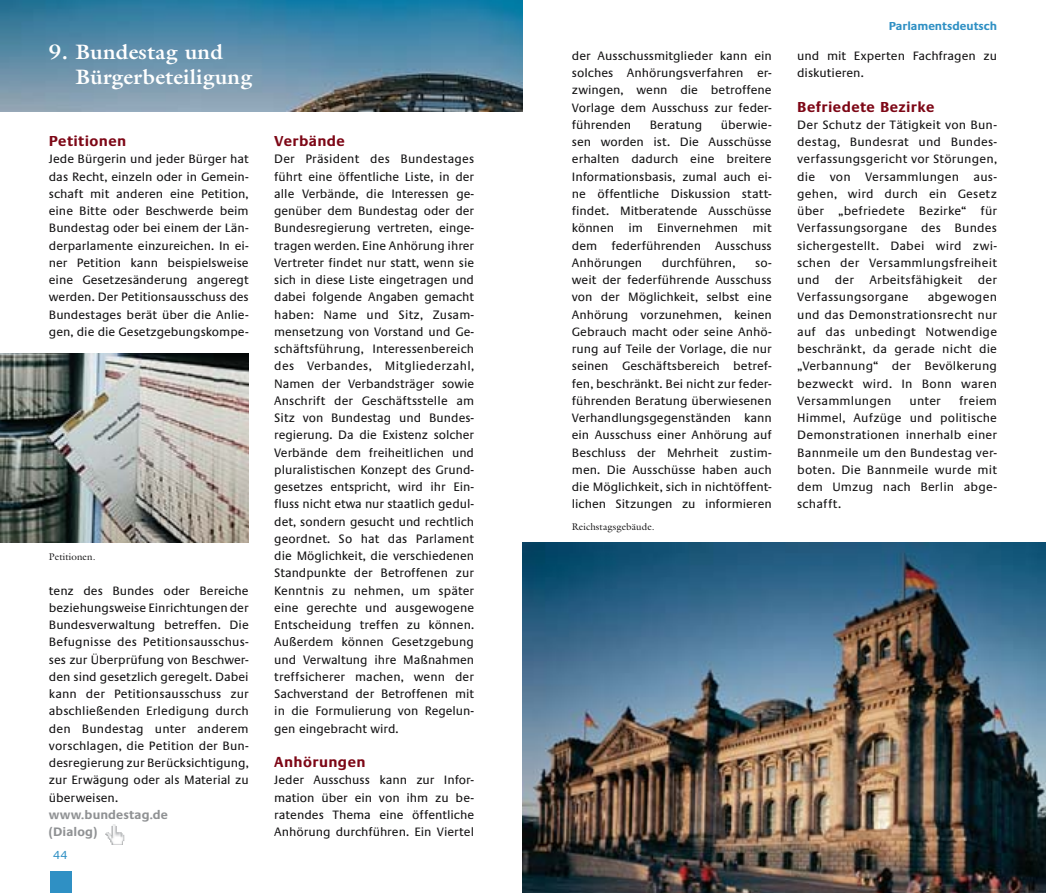
<style>
.page{position:relative;width:1046px;height:893px;background:#fff}
.page>*{position:absolute;margin:0;border:0;box-sizing:border-box;transform-origin:0 0}
.t1{font:700 21px/25.5px "Galliard";letter-spacing:.01em;color:#fff}
.t2{font:700 15px "Praxis EF";letter-spacing:.025em;color:#7d0716}
.t3{font:12.75px/17.2px "Praxis EF";color:#141314;text-align:justify}
.t4{font:700 12.75px/17.2px "Praxis EF";letter-spacing:.01em;color:#909294}
.t5{font:12.6px/17.2px "Praxis EF";color:#141314;text-align:justify}
.t6{font:700 12px "Praxis EF";color:#2f90c4}
.t7{font:12px "Praxis EF";color:#2f90c4}
.t8{font:9.75px "Galliard";letter-spacing:.01em;color:#141314}
</style>
<div class="page">
<div style="left:50px;top:872px;width:21px;height:21px;background:#2f90c4"></div>
<img style="left:1px;top:0;width:522px;height:112px">
<img style="left:1px;top:353px;width:248px;height:190px">
<img style="left:523px;top:543px;width:523px;height:350px">
<img style="left:105px;top:825px;width:19px;height:20px">
<h1 class="t1" style="left:75px;top:41px;width:178px;text-indent:-26px">9. Bundestag und<br>Bürgerbeteiligung</h1>
<p class="t2" style="left:49px;top:135px;width:79px">Petitionen</p>
<p class="t5" style="left:49px;top:152px;width:201px">Jede Bürgerin und jeder Bürger hat das Recht, einzeln oder in Gemein&shy;schaft mit anderen eine Petition, eine Bitte oder Beschwerde beim Bundestag oder bei einem der Län&shy;derparlamente einzureichen. In ei&shy;ner Petition kann beispielsweise eine Gesetzesänderung angeregt werden. Der Petitionsausschuss des Bundestages berät über die An lie&shy;gen, die die Gesetzgebungskompe-</p>
<p class="t8" style="left:49px;top:553px;width:48px">Petitionen.</p>
<p class="t5" style="left:49px;top:583px;width:201px">tenz des Bundes oder Bereiche beziehungs weise Einrichtungen der Bundesverwaltung betreffen. Die Be fugnisse des Petitionsausschus&shy;ses zur Überprüfung von Beschwer&shy;den sind gesetzlich geregelt. Dabei kann der Petitionsausschuss zur abschließenden Erledigung durch den Bundestag unter anderem vorschlagen, die Petition der Bun&shy;desregierung zur Berück sichtigung, zur Erwägung oder als Material zu überweisen.</p>
<p class="t4" style="left:49px;top:807px;width:121px">www.bundestag.de (Dialog)</p>
<p class="t7" style="left:53px;top:851px;width:16px">44</p>
<p class="t2" style="left:274px;top:135px;width:72px">Verbände</p>
<p class="t3" style="left:274px;top:151px;width:201px">Der Präsident des Bundestages führt eine öffentliche Liste, in der alle Verbände, die Interessen ge&shy;genüber dem Bundestag oder der Bundesregierung vertreten, einge&shy;tragen werden. Eine Anhörung ihrer Vertreter findet nur statt, wenn sie sich in diese Liste eingetragen und dabei folgende Angaben gemacht haben: Name und Sitz, Zusam&shy;mensetzung von Vorstand und Ge&shy;schäftsführung, Interessenbe reich des Verbandes, Mitgliederzahl, Namen der Verbandsträger sowie Anschrift der Geschäftsstelle am Sitz von Bun destag und Bundes&shy;regierung. Da die Existenz solcher Verbände dem freiheitlichen und pluralistischen Konzept des Grund&shy;gesetzes entspricht, wird ihr Ein&shy;fluss nicht etwa nur staatlich gedul&shy;det, sondern gesucht und rechtlich ge ordnet. So hat das Parlament die Möglichkeit, die verschiedenen Standpunkte der Betroffenen zur Kenntnis zu nehmen, um später eine gerechte und ausgewogene Entscheidung treffen zu können.<br>Außerdem können Gesetzgebung und Verwaltung ihre Maßnahmen treffsicherer machen, wenn der Sachverstand der Betroffenen mit in die Formulierung von Regelun&shy;gen eingebracht wird.</p>
<p class="t2" style="left:274px;top:756px;width:93px">Anhörungen</p>
<p class="t5" style="left:274px;top:773px;width:201px">Jeder Ausschuss kann zur Infor&shy;mation über ein von ihm zu be&shy;ratendes Thema eine öffentliche Anhö rung durchführen. Ein Viertel</p>
<p class="t5" style="left:572px;top:48px;width:201px">der Ausschussmitglieder kann ein solches Anhörungsverfahren er&shy;zwingen, wenn die betroffene Vorlage dem Ausschuss zur feder&shy;führenden</p>
<p class="t5" style="left:572px;top:117px;width:201px;text-indent:149px">überwie&shy;sen worden ist. Die Ausschüsse er hal ten dadurch eine breitere Informationsbasis, zumal auch ei&shy;ne öffentliche Diskussion statt&shy;findet. Mitberatende Ausschüsse können im Einvernehmen mit dem federführenden Ausschuss Anhörungen</p>
<p class="t5" style="left:650px;top:117px;width:54px">Beratung</p>
<p class="t5" style="left:662px;top:255px;width:75px">durchführen,</p>
<p class="t5" style="left:572px;top:255px;width:201px;text-indent:183px">so&shy;weit der federfüh rende Ausschuss von der Möglichkeit, selbst eine Anhörung vorzunehmen, keinen Gebrauch macht oder seine Anhö&shy;rung auf Teile der Vorlage, die nur seinen Geschäftsbereich betref&shy;fen, beschränkt. Bei nicht zur feder&shy;führenden Bera tung überwiesenen Verhandlungsge genständen kann ein Ausschuss einer Anhörung auf Beschluss der Mehrheit zustim&shy;men. Die Ausschüsse haben auch die Möglichkeit, sich in nichtöffent&shy;lichen Sitzungen zu informieren</p>
<p class="t8" style="left:572px;top:523px;width:84px">Reichstagsgebäude.</p>
<p class="t6" style="left:889px;top:22px;width:110px">Parlamentsdeutsch</p>
<p class="t5" style="left:797px;top:48px;width:201px">und mit Experten Fachfragen zu diskutieren.</p>
<p class="t2" style="left:797px;top:101px;width:139px">Befriedete Bezirke</p>
<p class="t5" style="left:797px;top:117px;width:201px">Der Schutz der Tätigkeit von Bun&shy;destag, Bundesrat und Bundes&shy;verfassungsgericht vor Störungen, die von Versammlungen aus&shy;gehen, wird durch ein Gesetz über „befriedete Bezirke“ für Verfassungsorgane des Bundes sicher gestellt. Dabei wird zwi&shy;schen der Versammlungsfreiheit und der Arbeitsfähigkeit der Verfassungsorgane</p>
<p class="t5" style="left:797px;top:290px;width:201px;text-indent:131px">abgewogen und das Demon strationsrecht nur auf das unbedingt Notwendige beschränkt, da gerade nicht die „Verbannung“ der Bevölkerung bezweckt wird. In Bonn waren Versammlungen</p>
<p class="t5" style="left:797px;top:393px;width:201px;text-indent:162px">freiem Him mel, Aufzüge und politische Demon strationen innerhalb einer Bannmeile um den Bundestag ver&shy;boten. Die Bann meile wurde mit dem Um zug nach Berlin abge&shy;schafft.</p>
<p class="t5" style="left:910px;top:393px;width:33px">unter</p>
</div>
